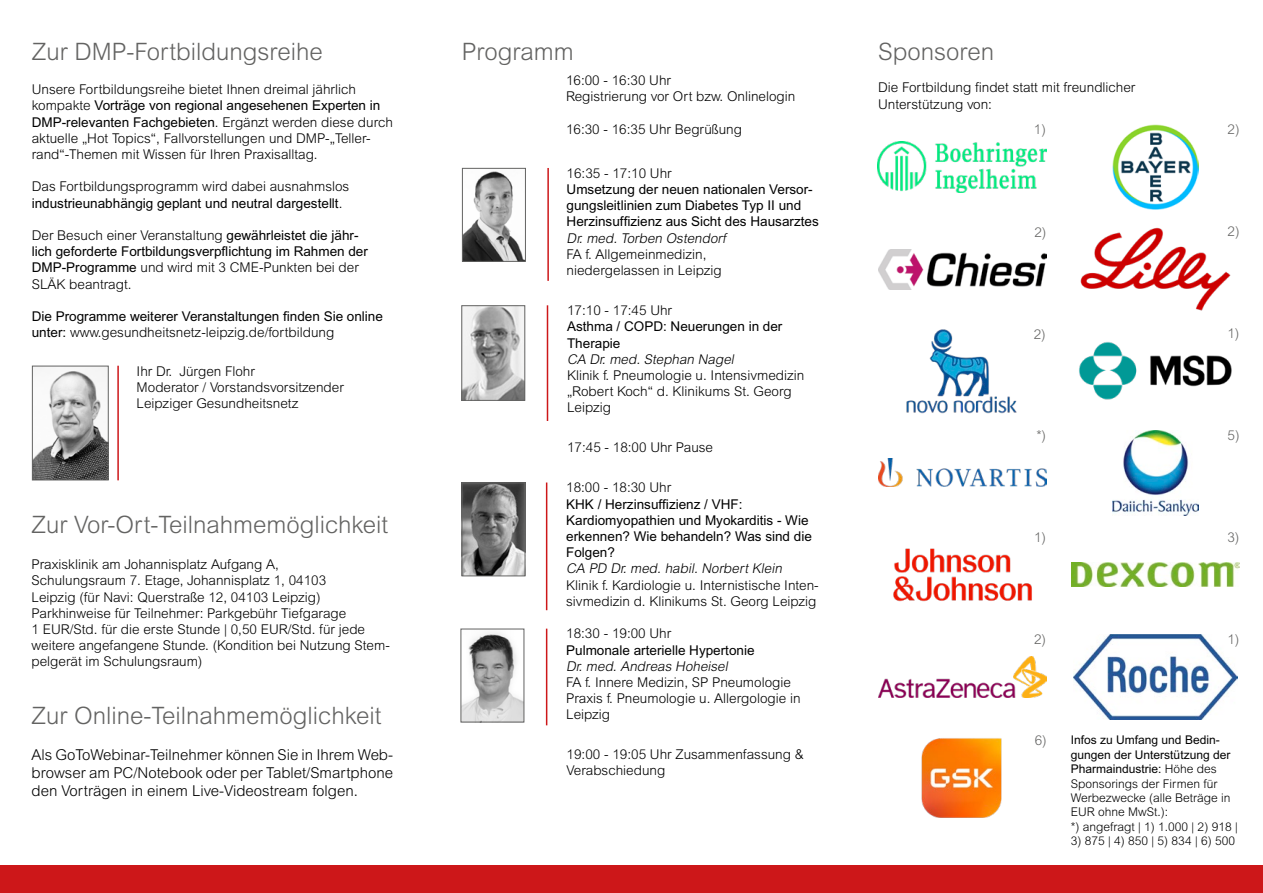
<style>
.page{position:relative;width:1263px;height:893px;background:#fff}
.page>*{position:absolute;margin:0;border:0;box-sizing:border-box;transform-origin:0 0}
.t1{font:300 24px "Arial MT Std";color:#636362}
.t2{font:300 15px/18px "Arial MT Std";color:#000;text-align:justify}
.t3{font:300 13.5px/16.2px "Arial MT Std";color:#000}
.t4{font:13.5px/16.2px "Arial MT Std";color:#000}
.t5{font:italic 300 13.5px/16.2px "Arial MT Std";color:#000}
.t6{font:300 13.5px "Arial MT Std";color:#636362}
.t7{font:300 12px/14.4px "Arial MT Std";color:#000}
.s1{font-weight:400}
.s2{font-weight:300}
.s3{font-style:normal}
</style>
<div class="page">
<div style="left:0;top:866px;width:1263px;height:27px;background:#cd1719"></div>
<hr style="left:547px;top:305px;width:1px;height:116px;background:#cd1719">
<img style="left:463px;top:307px;width:60px;height:92px">
<div style="left:461px;top:305px;width:64px;height:96px;border:1px solid #636362"></div>
<hr style="left:546px;top:482px;width:1px;height:128px;background:#cd1719">
<img style="left:464px;top:484px;width:59px;height:90px">
<div style="left:462px;top:482px;width:63px;height:94px;border:1px solid #636362"></div>
<hr style="left:546px;top:629px;width:1px;height:96px;background:#cd1719">
<img style="left:462px;top:632px;width:60px;height:88px">
<hr style="left:117px;top:366px;width:2px;height:114px;background:#cd1719">
<img style="left:34px;top:368px;width:73px;height:110px">
<div style="left:32px;top:366px;width:77px;height:114px;border:1px solid #636362"></div>
<img style="left:906px;top:329px;width:111px;height:85px">
<img style="left:921px;top:738px;width:81px;height:80px">
<img style="left:878px;top:142px;width:169px;height:51px">
<img style="left:878px;top:250px;width:168px;height:39px">
<img style="left:1113px;top:125px;width:85px;height:85px">
<img style="left:1080px;top:227px;width:151px;height:84px">
<img style="left:878px;top:459px;width:168px;height:27px">
<img style="left:1112px;top:430px;width:87px;height:85px">
<img style="left:893px;top:548px;width:139px;height:54px">
<hr style="left:547px;top:168px;width:2px;height:113px;background:#cd1719">
<img style="left:464px;top:171px;width:60px;height:89px">
<div style="left:462px;top:168px;width:64px;height:94px;border:1px solid #636362"></div>
<img style="left:1071px;top:563px;width:168px;height:24px">
<img style="left:878px;top:656px;width:168px;height:41px">
<img style="left:1073px;top:634px;width:164px;height:85px">
<img style="left:1079px;top:342px;width:153px;height:58px">
<p class="t1" style="left:32px;top:38px;width:293px">Zur DMP-Fortbildungsreihe</p>
<p class="t3" style="left:32px;top:81px;width:363px">Unsere Fortbildungsreihe bietet Ihnen dreimal jährlich kompakte <span class="s1">Vorträge von regional angesehenen Experten in DMP-relevanten Fachgebieten</span>. Ergänzt werden diese durch aktuelle „Hot Topics“, Fallvorstellungen und DMP-„Teller&shy;rand“-Themen mit Wissen für Ihren Praxisalltag.</p>
<p class="t3" style="left:32px;top:178px;width:319px">Das Fortbildungsprogramm wird dabei ausnahmslos</p>
<p class="t4" style="left:32px;top:195px;width:312px">industrieunabhängig geplant und neutral dargestellt<span class="s2">.</span></p>
<p class="t4" style="left:32px;top:227px;width:338px"><span class="s2">Der Besuch einer Veranstaltung</span> gewährleistet die jähr&shy;lich geforderte Fortbildungsverpflichtung im Rahmen der DMP-Programme <span class="s2">und wird mit 3 CME-Punkten bei der SLÄK beantragt.</span></p>
<p class="t4" style="left:32px;top:308px;width:353px">Die Programme weiterer Veranstaltungen finden Sie online unter: <span class="s2">www.gesundheitsnetz-leipzig.de/fortbildung</span></p>
<p class="t3" style="left:137px;top:363px;width:120px">Ihr Dr. Jürgen Flohr</p>
<p class="t3" style="left:137px;top:379px;width:209px">Moderator / Vorstandsvorsitzender</p>
<p class="t3" style="left:137px;top:395px;width:163px">Leipziger Gesundheitsnetz</p>
<p class="t1" style="left:32px;top:511px;width:358px">Zur Vor-Ort-Teilnahmemöglichkeit</p>
<p class="t3" style="left:32px;top:556px;width:249px">Praxisklinik am Johannisplatz Aufgang A,</p>
<p class="t3" style="left:32px;top:573px;width:296px">Schulungsraum 7. Etage, Johannisplatz 1, 04103</p>
<p class="t3" style="left:32px;top:589px;width:291px">Leipzig (für Navi: Querstraße 12, 04103 Leipzig)</p>
<p class="t3" style="left:32px;top:605px;width:316px">Parkhinweise für Teilnehmer: Parkgebühr Tiefgarage</p>
<p class="t3" style="left:32px;top:621px;width:360px">1 EUR/Std. für die erste Stunde | 0,50 EUR/Std. für jede weitere angefangene Stunde. (Kondition bei Nutzung Stem&shy;pelgerät im Schulungsraum)</p>
<p class="t1" style="left:32px;top:702px;width:351px">Zur Online-Teilnahmemöglichkeit</p>
<p class="t2" style="left:32px;top:746px;width:363px">Als GoToWebinar-Teilnehmer können Sie in Ihrem Web&shy;browser am PC/Notebook oder per Tablet/Smartphone den Vorträgen in einem Live-Videostream folgen.</p>
<p class="t1" style="left:462px;top:38px;width:113px">Programm</p>
<p class="t3" style="left:566px;top:72px;width:107px">16:00 - 16:30 Uhr</p>
<p class="t3" style="left:566px;top:88px;width:231px">Registrierung vor Ort bzw. Onlinelogin</p>
<p class="t3" style="left:566px;top:121px;width:177px">16:30 - 16:35 Uhr Begrüßung</p>
<p class="t3" style="left:567px;top:165px;width:107px">16:35 - 17:10 Uhr</p>
<p class="t4" style="left:567px;top:181px;width:254px">Umsetzung der neuen nationalen Versor&shy;gungsleitlinien zum Diabetes Typ II und<br>Herzinsuffizienz aus Sicht des Hausarztes</p>
<p class="t5" style="left:567px;top:230px;width:163px">Dr. med. Torben Ostendorf<br><span class="s3">FA f. Allgemeinmedizin,</span></p>
<p class="t3" style="left:567px;top:262px;width:157px">niedergelassen in Leipzig</p>
<p class="t3" style="left:567px;top:302px;width:107px">17:10 - 17:45 Uhr</p>
<p class="t4" style="left:567px;top:318px;width:217px">Asthma / COPD: Neuerungen in der<br>Therapie</p>
<p class="t5" style="left:567px;top:351px;width:171px">CA Dr. med. Stephan Nagel</p>
<p class="t3" style="left:567px;top:367px;width:239px">Klinik f. Pneumologie u. Intensivmedizin „Robert Koch“ d. Klinikums St. Georg<br>Leipzig</p>
<p class="t3" style="left:567px;top:439px;width:148px">17:45 - 18:00 Uhr Pause</p>
<p class="t3" style="left:566px;top:479px;width:107px">18:00 - 18:30 Uhr</p>
<p class="t4" style="left:566px;top:496px;width:178px">KHK / Herzinsuffizienz / VHF:</p>
<p class="t4" style="left:566px;top:512px;width:247px">Kardiomyopathien und Myokarditis - Wie erkennen? Wie behandeln? Was sind die<br>Folgen?</p>
<p class="t5" style="left:566px;top:560px;width:220px">CA PD Dr. med. habil. Norbert Klein</p>
<p class="t3" style="left:566px;top:577px;width:254px">Klinik f. Kardiologie u. Internistische Inten&shy;sivmedizin d. Klinikums St. Georg Leipzig</p>
<p class="t3" style="left:566px;top:626px;width:107px">18:30 - 19:00 Uhr</p>
<p class="t4" style="left:566px;top:642px;width:190px">Pulmonale arterielle Hypertonie</p>
<p class="t5" style="left:566px;top:658px;width:166px">Dr. med. Andreas Hoheisel</p>
<p class="t3" style="left:566px;top:674px;width:226px">FA f. Innere Medizin, SP Pneumologie</p>
<p class="t3" style="left:566px;top:690px;width:236px">Praxis f. Pneumologie u. Allergologie in<br>Leipzig</p>
<p class="t3" style="left:567px;top:746px;width:239px">19:00 - 19:05 Uhr Zusammenfassung &amp;<br>Verabschiedung</p>
<p class="t1" style="left:878px;top:38px;width:118px">Sponsoren</p>
<p class="t3" style="left:878px;top:79px;width:259px">Die Fortbildung findet statt mit freundlicher</p>
<p class="t3" style="left:878px;top:96px;width:115px">Unterstützung von:</p>
<p class="t6" style="left:1034px;top:122px;width:14px">1)</p>
<p class="t6" style="left:1227px;top:122px;width:14px">2)</p>
<p class="t6" style="left:1034px;top:224px;width:14px">2)</p>
<p class="t6" style="left:1227px;top:223px;width:14px">2)</p>
<p class="t6" style="left:1034px;top:326px;width:14px">2)</p>
<p class="t6" style="left:1227px;top:326px;width:14px">1)</p>
<p class="t6" style="left:1036px;top:428px;width:11px">*)</p>
<p class="t6" style="left:1227px;top:428px;width:14px">5)</p>
<p class="t6" style="left:1034px;top:530px;width:14px">1)</p>
<p class="t6" style="left:1227px;top:530px;width:14px">3)</p>
<p class="t6" style="left:1034px;top:632px;width:14px">2)</p>
<p class="t6" style="left:1227px;top:632px;width:14px">1)</p>
<p class="t6" style="left:1035px;top:733px;width:14px">6)</p>
<p class="t7" style="left:1071px;top:733px;width:161px"><span class="s1">Infos zu Umfang und Bedin&shy;gungen der Unterstützung der<br>Pharmaindustrie:</span> Höhe des<br>Sponsorings der Firmen für<br>Werbezwecke (alle Beträge in<br>EUR ohne MwSt.):</p>
<p class="t7" style="left:1071px;top:819px;width:168px">*) angefragt | 1) 1.000 | 2) 918 |</p>
<p class="t7" style="left:1071px;top:834px;width:166px">3) 875 | 4) 850 | 5) 834 | 6) 500</p>
</div>
